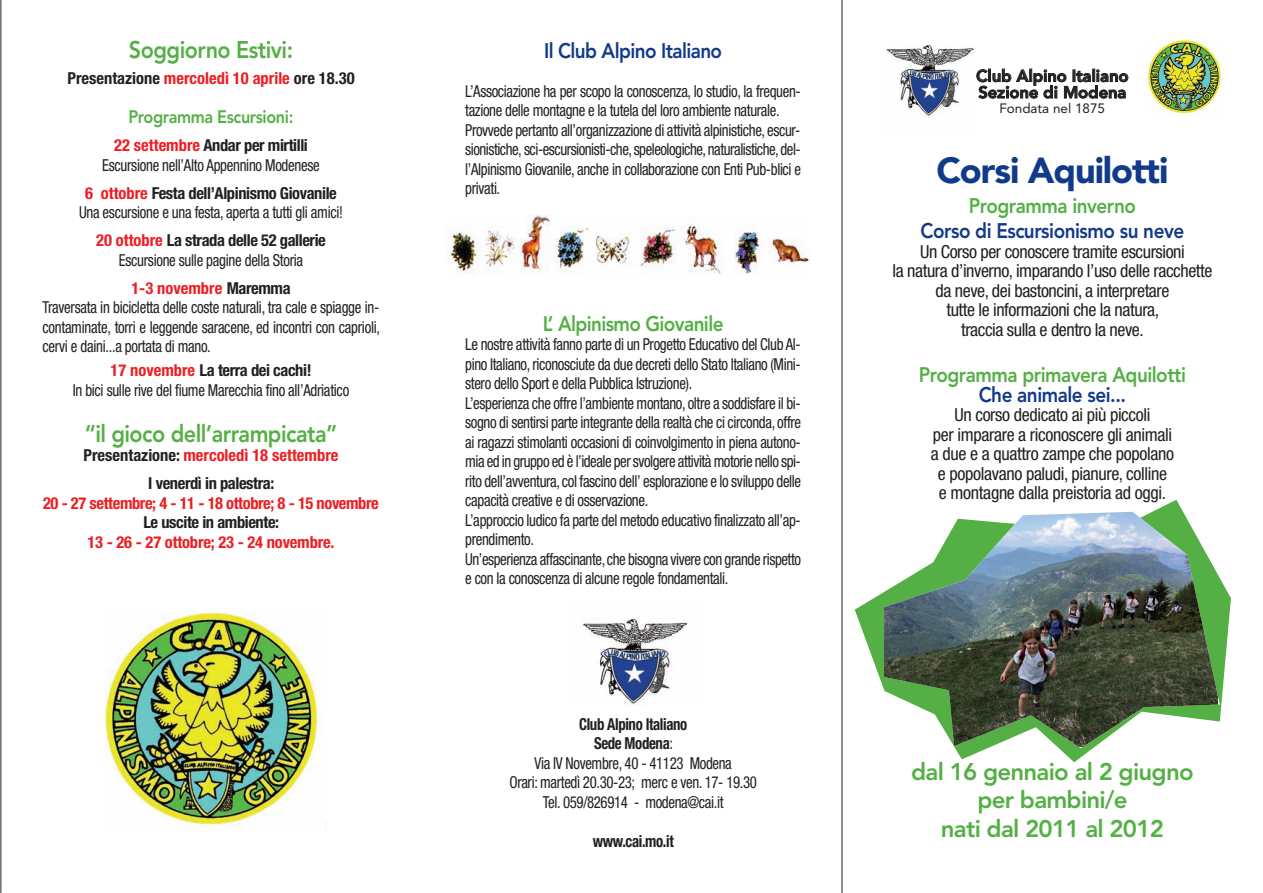
<style>
.page{position:relative;width:1263px;height:893px;background:#fff}
.page>*{position:absolute;margin:0;border:0;box-sizing:border-box;transform-origin:0 0}
.t1{font:900 36px "Avenir";letter-spacing:-.03em;color:#123a8a}
.t2{font:800 24px/28.5px "Avenir";letter-spacing:-.03em;color:#54b045;text-align:center}
.t3{font:800 24px "Avenir";letter-spacing:-.03em;color:#54b045;scale:.9 1}
.t4{font:800 21px "Avenir";letter-spacing:-.025em;color:#54b045;scale:.9 1}
.t5{font:800 21px "Avenir";letter-spacing:-.025em;color:#123a8a;scale:.9 1}
.t6{font:condensed 18px/19.5px "Helvetica Neue";letter-spacing:-.025em;color:#231f20;text-align:center}
.t7{font:800 18px "Avenir";letter-spacing:-.025em;color:#54b045;scale:.9 1}
.t8{font:condensed 16.5px/19.5px "Helvetica Neue";letter-spacing:-.025em;color:#231f20;text-align:center;scale:.9 1}
.t9{font:700 condensed 16.5px/28px "Helvetica Neue";color:#231f20;text-align:center}
.t10{font:700 condensed 16.5px "Helvetica Neue";letter-spacing:-.025em;color:#ee1d23}
.t11{font:800 16.5px/16.5px "Avenir";letter-spacing:-.005em;color:#231f20}
.t12{font:700 condensed 16.5px "Helvetica Neue";letter-spacing:-.025em;color:#231f20}
.t13{font:700 condensed 16.5px "Helvetica Neue";letter-spacing:-.025em;color:#231f20;scale:.9 1}
.t14{font:13.5px "Avenir";color:#231f20}
.s1{color:#ee1d23}
.s2{font-weight:700;color:#ee1d23}
.s3{font-weight:700}
</style>
<div class="page">
<svg style="left:855px;top:500px;width:376px;height:262px"></svg>
<img style="left:886px;top:45px;width:88px;height:72px">
<img style="left:582px;top:618px;width:106px;height:87px">
<img style="left:1148px;top:40px;width:73px;height:74px">
<hr style="left:1px;top:0;width:1px;height:893px;background:#231f20">
<hr style="left:842px;top:0;width:1px;height:893px;background:#231f20">
<img style="left:884px;top:512px;width:334px;height:234px">
<img style="left:445px;top:215px;width:365px;height:59px">
<img style="left:106px;top:612px;width:220px;height:218px">
<h2 class="t3" style="left:129px;top:40px;width:184px">Soggiorno Estivi:</h2>
<p class="t9" style="left:67px;top:64px;width:289px">Presentazione <span class="s1">mercoledì 10 aprile</span> ore 18.30</p>
<p class="t7" style="left:128px;top:110px;width:185px">Programma Escursioni:</p>
<p class="t8" style="left:102px;top:137px;width:243px"><span class="s2">22 settembre</span> <span class="s3">Andar per mirtilli<br></span>Escursione nell’Alto Appennino Modenese</p>
<p class="t8" style="left:79px;top:185px;width:295px"><span class="s2">6 ottobre</span> <span class="s3">Festa dell’Alpinismo Giovanile<br></span>Una escursione e una festa, aperta a tutti gli amici!</p>
<p class="t8" style="left:96px;top:232px;width:257px"><span class="s2">20 ottobre</span> <span class="s3">La strada delle 52 gallerie<br></span>Escursione sulle pagine della Storia</p>
<p class="t8" style="left:43px;top:280px;width:376px;text-align:left;text-indent:89px"><span class="s2">1-3 novembre</span> <span class="s3">Maremma<br></span>Traversata in bicicletta delle coste naturali, tra cale e spiagge in&shy;contaminate, torri e leggende saracene, ed incontri con caprioli, cervi e daini...a portata di mano.</p>
<p class="t8" style="left:73px;top:362px;width:309px"><span class="s2">17 novembre</span> <span class="s3">La terra dei cachi!<br></span>In bici sulle rive del fiume Marecchia fino all’Adriatico</p>
<h2 class="t3" style="left:85px;top:424px;width:282px">“il gioco dell’arrampicata”</h2>
<p class="t9" style="left:84px;top:441px;width:256px">Presentazione: <span class="s1">mercoledì 18 settembre<br></span>I venerdì in palestra:</p>
<p class="t10" style="left:43px;top:493px;width:337px">20 - 27 settembre; 4 - 11 - 18 ottobre; 8 - 15 novembre</p>
<p class="t12" style="left:143px;top:513px;width:137px">Le uscite in ambiente:</p>
<p class="t10" style="left:87px;top:532px;width:249px">13 - 26 - 27 ottobre; 23 - 24 novembre.</p>
<p class="t5" style="left:544px;top:42px;width:199px">Il Club Alpino Italiano</p>
<p class="t8" style="left:465px;top:82px;width:375px;text-align:left">L’Associazione ha per scopo la conoscenza, lo studio, la frequen&shy;tazione delle montagne e la tutela del loro ambiente naturale.<br>Provvede pertanto all’organizzazione di attività alpinistiche, escur&shy;sionistiche, sci-escursionisti-che, speleologiche, naturalistiche, del&shy;l’Alpinismo Giovanile, anche in collaborazione con Enti Pub-blici e privati.</p>
<p class="t4" style="left:543px;top:315px;width:202px">L’ Alpinismo Giovanile</p>
<p class="t8" style="left:465px;top:336px;width:375px;text-align:left">Le nostre attività fanno parte di un Progetto Educativo del Club Al&shy;pino Italiano, riconosciute da due decreti dello Stato Italiano (Mini&shy;stero dello Sport e della Pubblica Istruzione).<br>L’esperienza che offre l’ambiente montano, oltre a soddisfare il bi&shy;sogno di sentirsi parte integrante della realtà che ci circonda, offre ai ragazzi stimolanti occasioni di coinvolgimento in piena autono&shy;mia ed in gruppo ed è l’ideale per svolgere attività motorie nello spi&shy;rito dell’avventura, col fascino dell’ esplorazione e lo sviluppo delle capacità creative e di osservazione.<br>L’approccio ludico fa parte del metodo educativo finalizzato all’ap&shy;prendimento.<br>Un’esperienza affascinante, che bisogna vivere con grande rispetto e con la conoscenza di alcune regole fondamentali.</p>
<p class="t8" style="left:509px;top:716px;width:276px"><span class="s3">Club Alpino Italiano<br>Sede Modena</span>:<br>Via IV Novembre, 40 - 41123 Modena<br>Orari: martedì 20.30-23; merc e ven. 17- 19.30<br>Tel. 059/826914 - modena@cai.it</p>
<p class="t13" style="left:593px;top:835px;width:92px">www.cai.mo.it</p>
<p class="t11" style="left:976px;top:69px;width:154px">Club Alpino Italiano<br>Sezione di Modena</p>
<p class="t14" style="left:999px;top:103px;width:107px">Fondata nel 1875</p>
<h1 class="t1" style="left:936px;top:156px;width:234px">Corsi Aquilotti</h1>
<p class="t4" style="left:969px;top:197px;width:187px">Programma inverno</p>
<p class="t5" style="left:921px;top:222px;width:294px">Corso di Escursionismo su neve</p>
<p class="t6" style="left:892px;top:243px;width:321px">Un Corso per conoscere tramite escursioni<br>la natura d’inverno, imparando l’uso delle racchette da neve, dei bastoncini, a interpretare<br>tutte le informazioni che la natura,<br>traccia sulla e dentro la neve.</p>
<p class="t4" style="left:919px;top:366px;width:299px">Programma primavera Aquilotti</p>
<p class="t5" style="left:979px;top:386px;width:165px">Che animale sei...</p>
<p class="t6" style="left:931px;top:407px;width:245px">Un corso dedicato ai più piccoli<br>per imparare a riconoscere gli animali a due e a quattro zampe che popolano e popolavano paludi, pianure, colline<br>e montagne dalla preistoria ad oggi.</p>
<h2 class="t2" style="left:911px;top:759px;width:284px">dal 16 gennaio al 2 giugno per bambini/e<br>nati dal 2011 al 2012</h2>
</div>
